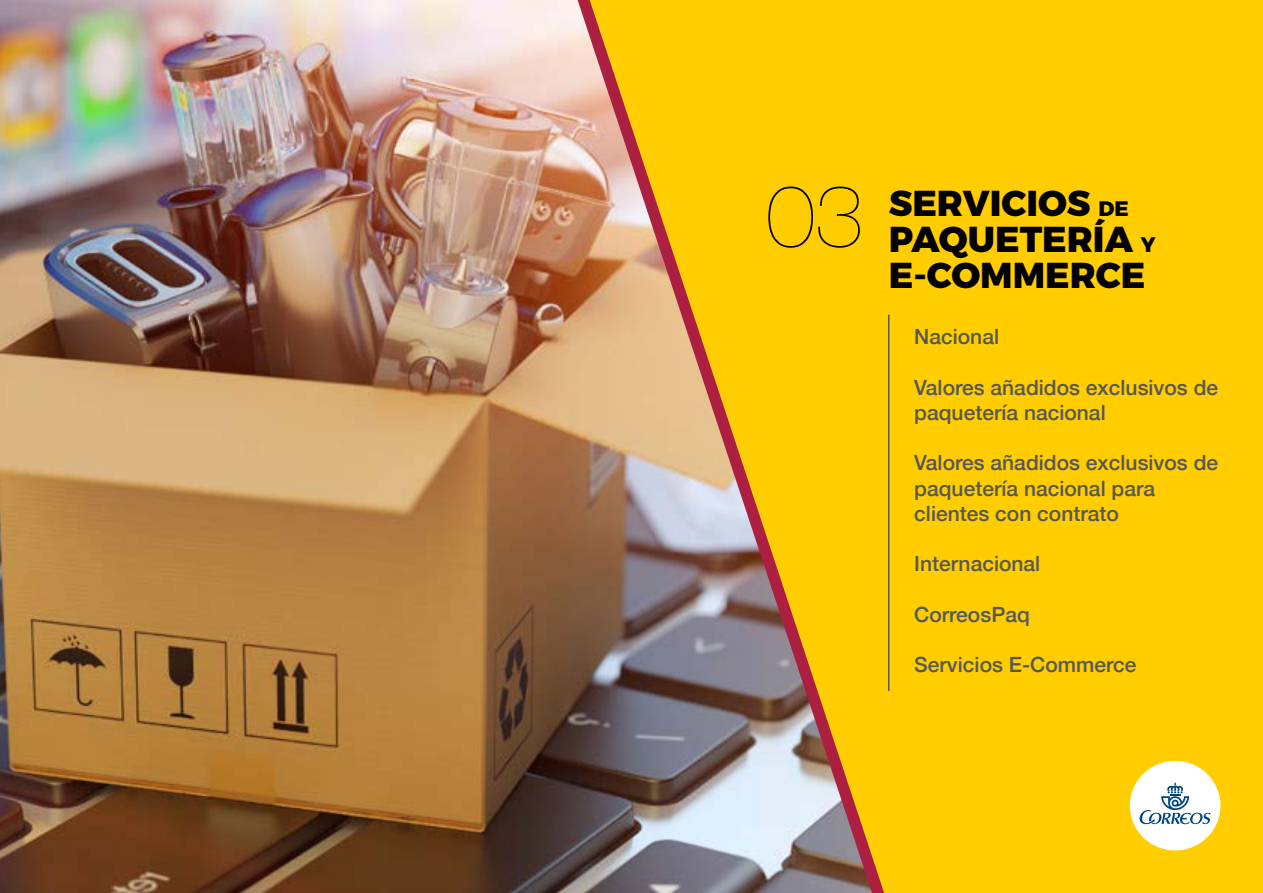
<style>
.page{position:relative;width:1263px;height:893px;background:#ffcd00}
.page>*{position:absolute;margin:0;border:0;box-sizing:border-box;transform-origin:0 0}
.t1{font:200 87px "Helvetica Neue";color:#000}
.t2{font:800 36px/36px "Montserrat";color:#000}
.t3{font:500 21px/25.2px "Helvetica Neue";color:#575756}
.s1{font-size:21px}
</style>
<div class="page">
<img style="left:0;top:0;width:578px;height:893px">
<hr style="left:888px;top:315px;width:1px;height:376px;background:#575756">
<img style="left:578px;top:0;width:306px;height:893px">
<div style="left:1130px;top:761px;width:90px;height:89px;background:#fff;border-radius:50%"></div>
<svg style="left:1139px;top:782px;width:72px;height:42px"></svg>
<h1 class="t1" style="left:766px;top:166px;width:98px">03</h1>
<h2 class="t2" style="left:889px;top:186px;width:268px">SERVICIOS <span class="s1">DE<br></span>PAQUETERÍA <span class="s1">Y<br></span>E-COMMERCE</h2>
<p class="t3" style="left:914px;top:322px;width:86px">Nacional</p>
<p class="t3" style="left:914px;top:373px;width:305px">Valores añadidos exclusivos de paquetería nacional</p>
<p class="t3" style="left:914px;top:448px;width:305px">Valores añadidos exclusivos de paquetería nacional para clientes con contrato</p>
<p class="t3" style="left:914px;top:549px;width:128px">Internacional</p>
<p class="t3" style="left:914px;top:600px;width:117px">CorreosPaq</p>
<p class="t3" style="left:914px;top:650px;width:224px">Servicios E-Commerce</p>
</div>
